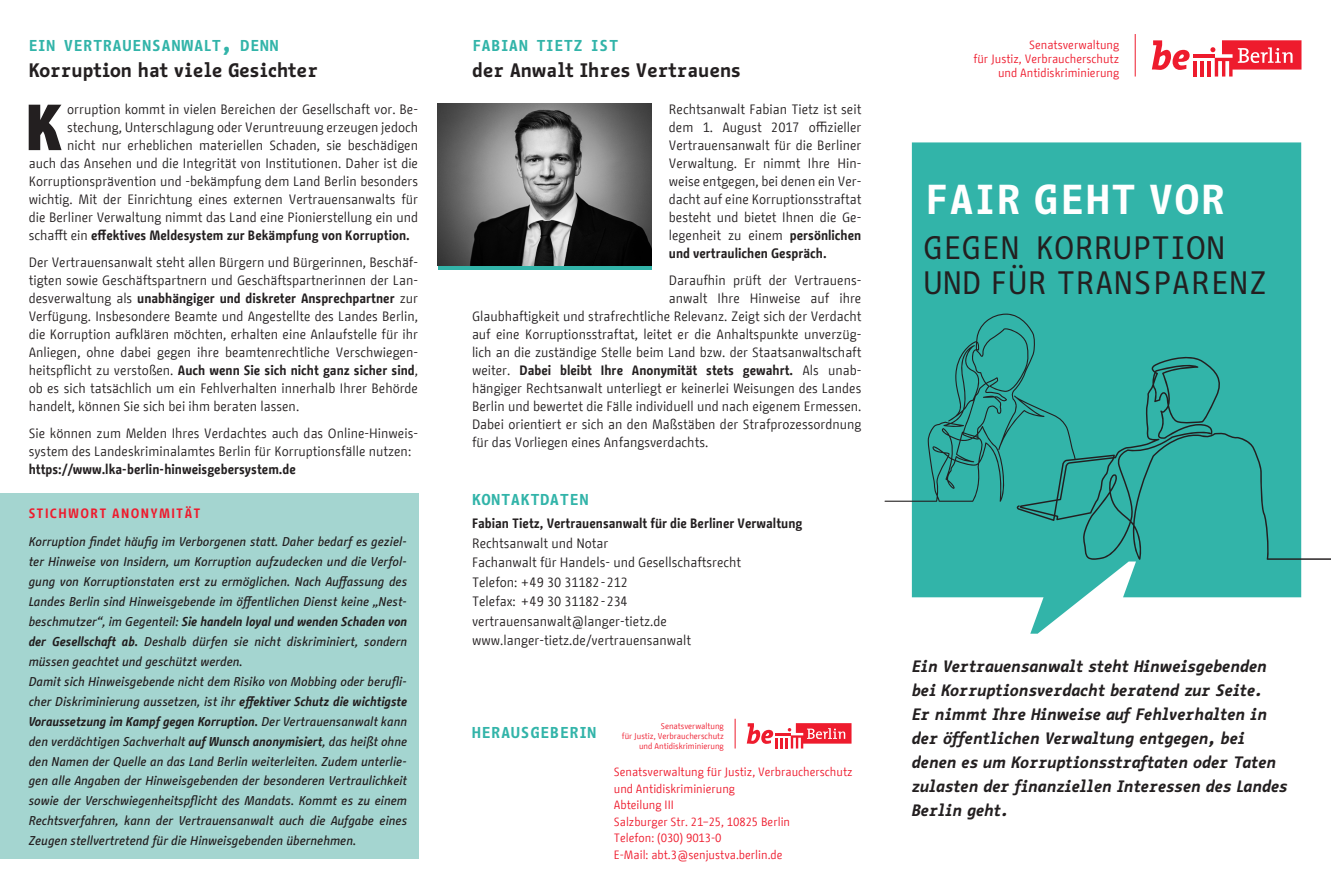
<style>
.page{position:relative;width:1331px;height:893px;background:#fff}
.page>*{position:absolute;margin:0;border:0;box-sizing:border-box;transform-origin:0 0}
.Text{font:900 64.95px "BMF Change";color:#231f20}
.Head0{font:700 41.85px "BMF Change Letter";letter-spacing:.07em;color:#fff}
.Head0-2{font:32.4px/35.7px "BMF Change Letter";letter-spacing:.045em;color:#231f20}
.Head1{font:700 19.5px "BMF Change Letter";color:#231f20}
.Head0-3{font:italic 700 16.5px/24px "BMF Change Letter";color:#231f20}
.Head0-4{font:700 15.75px "BMF Change Letter";letter-spacing:.07em;color:#32b4a9}
.Text-2{font:700 15.75px "BMF Change Letter";letter-spacing:.07em;color:#32b4a9}
.Text-3{font:13.5px/18px "BMF Change";color:#231f20}
.Text-4{font:700 13.5px "BMF Change";color:#231f20}
.Text-5{font:700 13.5px "BMF Change";letter-spacing:.1em;color:#ee1b2d}
.Text-6{font:italic 500 12.75px/20px "BMF Change";color:#231f20;text-align:justify}
.Absender_8_11_pt{font:12px/16.5px "BMF Change";color:#ee1b2d}
.Senatsverwaltung_8_9{font:12px/13.8px "BMF Change";color:#ee1b2d;text-align:right}
.Senatsverwaltung_8_9-2{font:8.4px/9.6px "BMF Change";color:#ee1b2d;text-align:right}
.s1{font-size:22.5px}
.s2{font-weight:400}
.s3{font-weight:700}
</style>
<div class="page">
<svg style="left:912px;top:142px;width:389px;height:492px;background:#4cbdb4"></svg>
<svg style="left:1152px;top:40px;width:38px;height:30px"></svg>
<hr style="left:1193px;top:61px;width:3px;height:16px;background:#ee1b2d">
<hr style="left:1200px;top:61px;width:4px;height:16px;background:#ee1b2d">
<hr style="left:1207px;top:61px;width:4px;height:16px;background:#ee1b2d">
<hr style="left:1193px;top:54px;width:22px;height:4px;background:#ee1b2d">
<svg style="left:1210px;top:40px;width:91px;height:37px"></svg>
<hr style="left:1135px;top:34px;width:1px;height:43px;background:#ee1b2d">
<svg style="left:747px;top:723px;width:104px;height:25px"></svg>
<svg style="left:735px;top:719px;width:1px;height:29px"></svg>
<img style="left:438px;top:104px;width:214px;height:162px">
<hr style="left:438px;top:266px;width:214px;height:4px;background:#32b4a9">
<div style="left:0;top:493px;width:418px;height:366px;background:#a4d5d0"></div>
<svg style="left:1017px;top:353px;width:314px;height:207px;background:#47b5ac"></svg>
<svg style="left:884px;top:314px;width:192px;height:188px;background:#50b6ae"></svg>
<p class="Head0-4" style="left:29px;top:35px;width:251px">EIN VERTRAUENSANWALT<span class="s1">,</span> DENN</p>
<p class="Head1" style="left:29px;top:56px;width:291px">Korruption hat viele Gesichter</p>
<p class="Text" style="left:26px;top:81px;width:39px">K</p>
<p class="Text-3" style="left:67px;top:100px;width:352px">orruption kommt in vielen Bereichen der Gesellschaft vor. Be-</p>
<p class="Text-3" style="left:67px;top:118px;width:352px">stechung, Unterschlagung oder Veruntreuung erzeugen jedoch</p>
<p class="Text-3" style="left:67px;top:136px;width:352px">nicht nur erheblichen materiellen Schaden, sie beschädigen</p>
<p class="Text-3" style="left:29px;top:154px;width:391px">auch das Ansehen und die Integrität von Institutionen. Daher ist die</p>
<p class="Text-3" style="left:29px;top:172px;width:391px">Korruptionsprävention und -bekämpfung dem Land Berlin besonders</p>
<p class="Text-3" style="left:29px;top:190px;width:391px">wichtig. Mit der Einrichtung eines externen Vertrauensanwalts für</p>
<p class="Text-3" style="left:29px;top:208px;width:391px">die Berliner Verwaltung nimmt das Land eine Pionierstellung ein und</p>
<p class="Text-4" style="left:29px;top:226px;width:383px"><span class="s2">schafft ein</span> effektives Meldesystem zur Bekämpfung von Korruption.</p>
<p class="Text-3" style="left:29px;top:253px;width:391px;text-align:justify">Der Vertrauensanwalt steht allen Bürgern und Bürgerinnen, Beschäf&shy;tigten sowie Geschäftspartnern und Geschäftspartnerinnen der Lan&shy;desverwaltung als <span class="s3">unabhängiger und diskreter Ansprechpartner</span> zur Verfügung. Insbesondere Beamte und Angestellte des Landes Berlin, die Korruption aufklären möchten, erhalten eine Anlaufstelle für ihr Anliegen, ohne dabei gegen ihre beamtenrechtliche Verschwiegen&shy;heitspflicht zu verstoßen. <span class="s3">Auch wenn Sie sich nicht ganz sicher sind</span>, ob es sich tatsächlich um ein Fehlverhalten innerhalb Ihrer Behörde handelt, können Sie sich bei ihm beraten lassen.</p>
<p class="Text-3" style="left:29px;top:424px;width:391px">Sie können zum Melden Ihres Verdachtes auch das Online-Hinweis&shy;system des Landeskriminalamtes Berlin für Korruptionsfälle nutzen:</p>
<p class="Text-4" style="left:29px;top:460px;width:269px">https://www.lka-berlin-hinweisgebersystem.de</p>
<p class="Text-5" style="left:29px;top:503px;width:173px">STICHWORT ANONYMITÄT</p>
<p class="Text-6" style="left:29px;top:532px;width:380px">Korruption findet häufig im Verborgenen statt. Daher bedarf es geziel&shy;ter Hinweise von Insidern, um Korruption aufzudecken und die Verfol&shy;gung von Korruptionstaten erst zu ermöglichen. Nach Auffassung des Landes Berlin sind Hinweisgebende im öffentlichen Dienst keine „Nest&shy;beschmutzer“, im Gegenteil: <span class="s3">Sie handeln loyal und wenden Schaden von der Gesellschaft ab.</span> Deshalb dürfen sie nicht diskriminiert, sondern müssen geachtet und geschützt werden.</p>
<p class="Text-6" style="left:29px;top:671px;width:380px">Damit sich Hinweisgebende nicht dem Risiko von Mobbing oder berufli&shy;cher Diskriminierung aussetzen, ist ihr <span class="s3">effektiver Schutz die wichtigste Voraussetzung im Kampf gegen Korruption.</span> Der Vertrauensanwalt kann den verdächtigen Sachverhalt <span class="s3">auf Wunsch anonymisiert</span>, das heißt ohne den Namen der Quelle an das Land Berlin weiterleiten. Zudem unterlie&shy;gen alle Angaben der Hinweisgebenden der besonderen Vertraulichkeit sowie der Verschwiegenheitspflicht des Mandats. Kommt es zu einem Rechtsverfahren, kann der Vertrauensanwalt auch die Aufgabe eines Zeugen stellvertretend für die Hinweisgebenden übernehmen.</p>
<p class="Head0-4" style="left:472px;top:35px;width:147px">FABIAN TIETZ IST</p>
<p class="Head1" style="left:472px;top:56px;width:270px">der Anwalt Ihres Vertrauens</p>
<p class="Text-3" style="left:669px;top:100px;width:194px;text-align:justify">Rechtsanwalt Fabian Tietz ist seit dem 1. August 2017 offizieller Vertrauensanwalt für die Berliner Verwaltung. Er nimmt Ihre Hin&shy;weise entgegen, bei denen ein Ver&shy;dacht auf eine Korruptionsstraftat besteht und bietet Ihnen die Ge&shy;legenheit zu einem <span class="s3">persönlichen und vertraulichen Gespräch.</span></p>
<p class="Text-3" style="left:669px;top:271px;width:194px">Daraufhin prüft der Vertrauens-</p>
<p class="Text-3" style="left:669px;top:289px;width:194px">anwalt Ihre Hinweise auf ihre</p>
<p class="Text-3" style="left:472px;top:307px;width:391px">Glaubhaftigkeit und strafrechtliche Relevanz. Zeigt sich der Verdacht</p>
<p class="Text-3" style="left:472px;top:325px;width:391px">auf eine Korruptionsstraftat, leitet er die Anhaltspunkte unverzüg-</p>
<p class="Text-3" style="left:472px;top:343px;width:391px">lich an die zuständige Stelle beim Land bzw. der Staatsanwaltschaft</p>
<p class="Text-4" style="left:472px;top:361px;width:391px"><span class="s2">weiter.</span> Dabei bleibt Ihre Anonymität stets gewahrt. <span class="s2">Als unab-</span></p>
<p class="Text-3" style="left:472px;top:379px;width:391px">hängiger Rechtsanwalt unterliegt er keinerlei Weisungen des Landes</p>
<p class="Text-3" style="left:472px;top:397px;width:391px">Berlin und bewertet die Fälle individuell und nach eigenem Ermessen.</p>
<p class="Text-3" style="left:472px;top:415px;width:391px">Dabei orientiert er sich an den Maßstäben der Strafprozessordnung</p>
<p class="Text-3" style="left:472px;top:433px;width:238px">für das Vorliegen eines Anfangsverdachts.</p>
<p class="Head0-4" style="left:472px;top:488px;width:118px">KONTAKTDATEN</p>
<p class="Text-4" style="left:472px;top:514px;width:332px">Fabian Tietz, Vertrauensanwalt für die Berliner Verwaltung</p>
<p class="Text-3" style="left:472px;top:533px;width:271px;line-height:19.5px">Rechtsanwalt und Notar<br>Fachanwalt für Handels- und Gesellschaftsrecht</p>
<p class="Text-3" style="left:472px;top:572px;width:221px;line-height:19.5px">Telefon: +49 30 31182-212<br>Telefax: +49 30 31182-234 vertrauensanwalt@langer-tietz.de www.langer-tietz.de/vertrauensanwalt</p>
<p class="Text-2" style="left:472px;top:722px;width:126px">HERAUSGEBERIN</p>
<p class="Senatsverwaltung_8_9-2" style="left:622px;top:721px;width:104px">Senatsverwaltung<br>für Justiz, Verbraucherschutz und Antidiskriminierung</p>
<p class="Absender_8_11_pt" style="left:614px;top:764px;width:240px">Senatsverwaltung für Justiz, Verbraucherschutz und Antidiskriminierung</p>
<p class="Absender_8_11_pt" style="left:614px;top:797px;width:62px">Abteilung III</p>
<p class="Absender_8_11_pt" style="left:614px;top:814px;width:178px">Salzburger Str. 21–25, 10825 Berlin</p>
<p class="Absender_8_11_pt" style="left:614px;top:830px;width:170px">Telefon: (030) 9013-0<br>E-Mail: abt.3@senjustva.berlin.de</p>
<p class="Senatsverwaltung_8_9" style="left:973px;top:38px;width:147px">Senatsverwaltung<br>für Justiz, Verbraucherschutz und Antidiskriminierung</p>
<p class="Head0" style="left:924px;top:171px;width:302px">FAIR GEHT VOR</p>
<p class="Head0-2" style="left:924px;top:229px;width:344px">GEGEN KORRUPTION<br>UND FÜR TRANSPARENZ</p>
<p class="Head0-3" style="left:912px;top:653px;width:377px">Ein Vertrauensanwalt steht Hinweisgebenden bei Korruptionsverdacht beratend zur Seite.<br>Er nimmt Ihre Hinweise auf Fehlverhalten in der öffentlichen Verwaltung entgegen, bei denen es um Korruptionsstraftaten oder Taten zulasten der finanziellen Interessen des Landes Berlin geht.</p>
</div>
